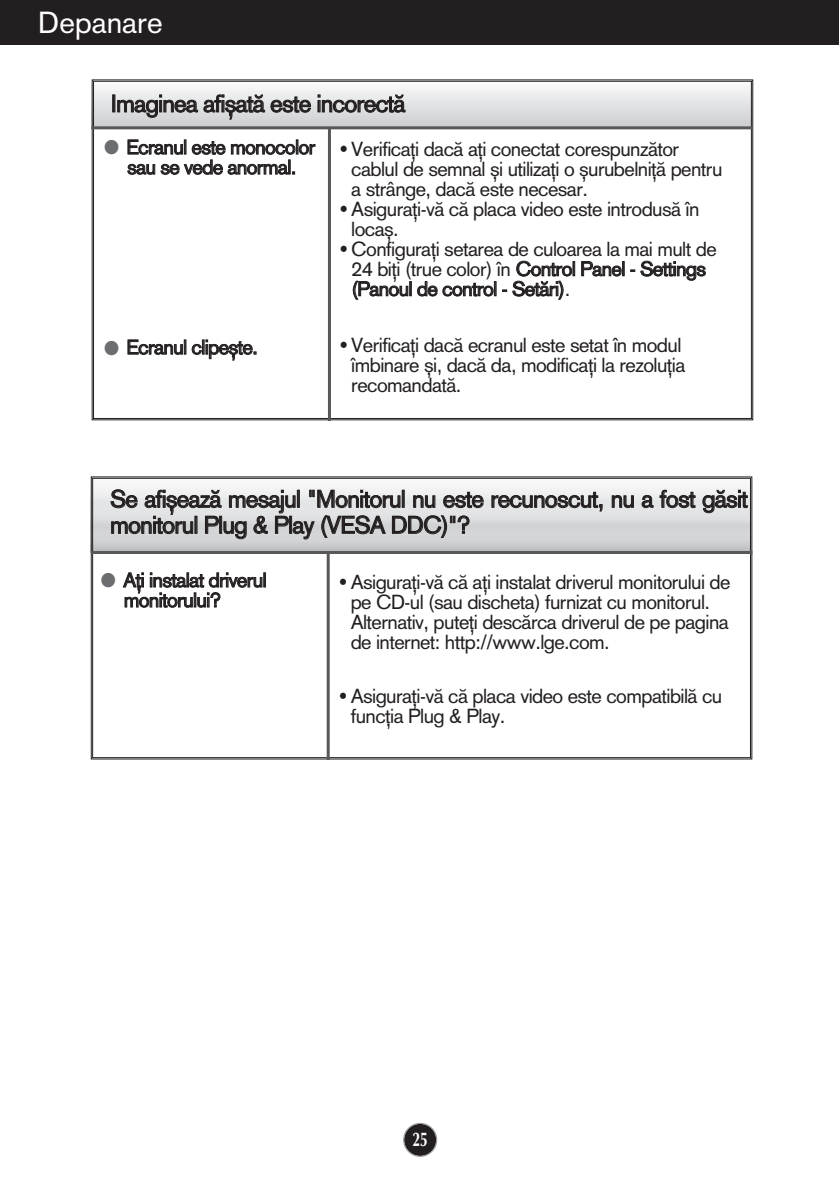
<style>
.page{position:relative;width:839px;height:1189px;background:#fff}
.page>*{position:absolute;margin:0;border:0;box-sizing:border-box;transform-origin:0 0}
.t1{font:30px "Akzid Gro Rom East";color:#fff}
.t2{font:24px/26px "Akzid Gro Rom East";letter-spacing:-.03em;color:#231f20}
.t3{font:20px/20px "Akzid Gro Rom East";letter-spacing:-.03em;color:#231f20}
.t4{font:700 20px "Optima";color:#fff;scale:.7 1}
.s1{color:#6c6d70}
.s2{font-family:"Helvetica"}
</style>
<div class="page">
<div style="left:404px;top:1124px;width:32px;height:32px;background:#231f20;border-radius:50%"></div>
<div style="left:403px;top:1123px;width:34px;height:34px;border:1px solid #939598;border-radius:50%"></div>
<hr style="left:91px;top:82px;width:660px;height:2px;background:#fafafa">
<hr style="left:91px;top:84px;width:660px;height:2px;background:#f7f7f8">
<hr style="left:91px;top:86px;width:660px;height:2px;background:#f4f5f5">
<hr style="left:91px;top:88px;width:660px;height:3px;background:#f0f1f2">
<hr style="left:91px;top:91px;width:660px;height:3px;background:#ededee">
<hr style="left:91px;top:94px;width:660px;height:3px;background:#e8e9ea">
<hr style="left:91px;top:97px;width:660px;height:2px;background:#e4e5e7">
<hr style="left:91px;top:99px;width:660px;height:2px;background:#e1e2e4">
<hr style="left:91px;top:101px;width:660px;height:2px;background:#dfe0e2">
<hr style="left:91px;top:103px;width:660px;height:3px;background:#dcdddf">
<hr style="left:91px;top:106px;width:660px;height:3px;background:#d8d9db">
<hr style="left:91px;top:109px;width:660px;height:3px;background:#d4d5d7">
<hr style="left:91px;top:112px;width:660px;height:2px;background:#d1d2d4">
<hr style="left:91px;top:114px;width:660px;height:2px;background:#cfd0d2">
<hr style="left:91px;top:116px;width:660px;height:2px;background:#cccdcf">
<hr style="left:91px;top:118px;width:660px;height:3px;background:#c9cacc">
<hr style="left:91px;top:121px;width:660px;height:3px;background:#c6c7c9">
<hr style="left:91px;top:124px;width:660px;height:3px;background:#c2c3c5">
<div style="left:0;top:0;width:839px;height:45px;background:#231f20"></div>
<hr style="left:328px;top:129px;width:3px;height:292px;background:#57585a">
<hr style="left:91px;top:126px;width:661px;height:3px;background:#57585a">
<hr style="left:91px;top:480px;width:658px;height:3px;background:#f7f7f8">
<hr style="left:91px;top:483px;width:658px;height:3px;background:#f4f5f5">
<hr style="left:91px;top:486px;width:658px;height:3px;background:#f1f2f3">
<hr style="left:91px;top:489px;width:658px;height:3px;background:#efeff0">
<hr style="left:91px;top:492px;width:658px;height:4px;background:#ececee">
<hr style="left:91px;top:496px;width:658px;height:3px;background:#e9eaeb">
<hr style="left:91px;top:499px;width:658px;height:3px;background:#e6e7e9">
<hr style="left:91px;top:502px;width:658px;height:3px;background:#e3e4e6">
<hr style="left:91px;top:505px;width:658px;height:3px;background:#e1e2e4">
<hr style="left:91px;top:508px;width:658px;height:3px;background:#dedfe1">
<hr style="left:91px;top:511px;width:658px;height:3px;background:#dcdddf">
<hr style="left:91px;top:514px;width:658px;height:3px;background:#d9dadc">
<hr style="left:91px;top:515px;width:658px;height:4px;background:#e0e1e2">
<hr style="left:91px;top:518px;width:658px;height:3px;background:#d7d8da">
<hr style="left:91px;top:521px;width:658px;height:3px;background:#d4d5d7">
<hr style="left:91px;top:524px;width:658px;height:3px;background:#d2d3d5">
<hr style="left:91px;top:527px;width:658px;height:3px;background:#cfd0d2">
<hr style="left:91px;top:530px;width:658px;height:3px;background:#cdced0">
<hr style="left:91px;top:533px;width:658px;height:3px;background:#cbccce">
<hr style="left:91px;top:536px;width:658px;height:3px;background:#c8c9cb">
<hr style="left:91px;top:539px;width:658px;height:4px;background:#d2d3d4">
<hr style="left:91px;top:542px;width:658px;height:3px;background:#c4c5c7">
<hr style="left:91px;top:545px;width:658px;height:3px;background:#c2c3c5">
<hr style="left:91px;top:548px;width:658px;height:3px;background:#c0c1c4">
<div style="left:92px;top:478px;width:658px;height:280px;border:1px solid #231f20"></div>
<hr style="left:327px;top:552px;width:3px;height:208px;background:#57585a">
<hr style="left:91px;top:551px;width:661px;height:3px;background:#57585a">
<h1 class="t1" style="left:38px;top:12px;width:126px">Depanare</h1>
<p class="t2" style="left:111px;top:93px;width:296px">Imaginea afi∫at„ este incorect„</p>
<p class="t3" style="left:104px;top:139px;width:213px;text-align:center"><span class="s1">●</span> Ecranul este monocolor sau se vede anormal.</p>
<p class="t3" style="left:104px;top:339px;width:155px"><span class="s1">●</span> Ecranul clipe∫te.</p>
<p class="t3" style="left:351px;top:141px;width:372px;text-indent:-11px"><span class="s2">•</span> Verifica˛i dac„ a˛i conectat corespunz„tor cablul de semnal ∫i utiliza˛i o ∫urubelni˛„ pentru a str‚nge, dac„ este necesar.</p>
<p class="t3" style="left:351px;top:201px;width:350px;text-indent:-11px"><span class="s2">•</span> Asigura˛i-v„ c„ placa video este introdus„ Ón loca∫.</p>
<p class="t3" style="left:351px;top:241px;width:367px;text-indent:-11px"><span class="s2">•</span> Configura˛i setarea de culoarea la mai mult de<br>24 bi˛i (true color) Ón Control Panel - Settings (Panoul de control - Set„ri).</p>
<p class="t3" style="left:351px;top:337px;width:336px;text-indent:-11px"><span class="s2">•</span> Verifica˛i dac„ ecranul este setat Ón modul<br>Ómbinare ∫i, dac„ da, modifica˛i la rezolu˛ia recomandat„.</p>
<p class="t2" style="left:110px;top:488px;width:639px">Se afi∫eaz„ mesajul "Monitorul nu este recunoscut, nu a fost g„sit monitorul Plug &amp; Play (VESA DDC)"?</p>
<p class="t3" style="left:124px;top:572px;width:144px;text-indent:-23px"><span class="s1">●</span> A˛i instalat driverul monitorului?</p>
<p class="t3" style="left:351px;top:574px;width:381px;text-indent:-11px"><span class="s2">•</span> Asigura˛i-v„ c„ a˛i instalat driverul monitorului de pe CD-ul (sau discheta) furnizat cu monitorul.<br>Alternativ, pute˛i desc„rca driverul de pe pagina de internet: http://www.lge.com.</p>
<p class="t3" style="left:351px;top:688px;width:373px;text-indent:-11px"><span class="s2">•</span> Asigura˛i-v„ c„ placa video este compatibil„ cu func˛ia Plug &amp; Play.</p>
<p class="t4" style="left:412px;top:1131px;width:23px">25</p>
</div>
